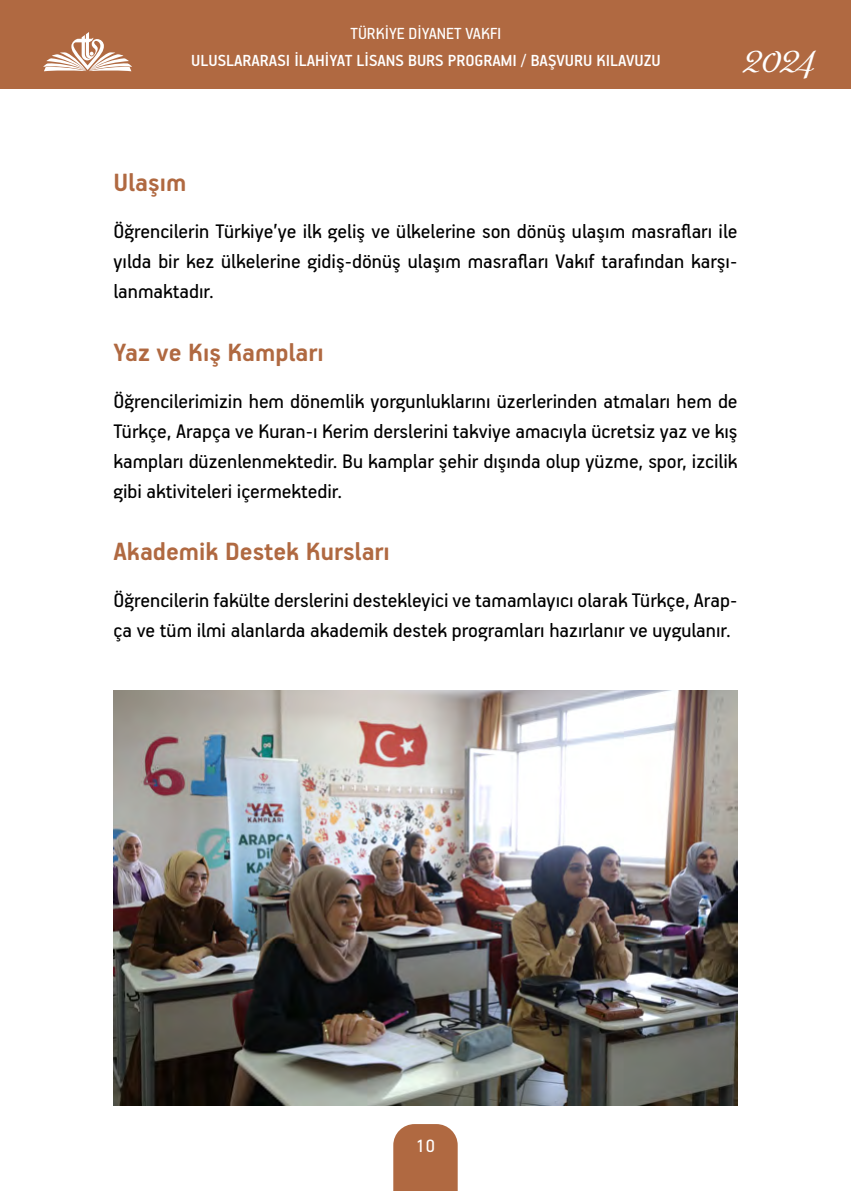
<style>
.page{position:relative;width:851px;height:1191px;background:#fff}
.page>*{position:absolute;margin:0;border:0;box-sizing:border-box;transform-origin:0 0}
.t1{font:34.8px "Aphrodite Pro";color:#fff}
.t2{font:700 28px "PF Handbook Pro";color:#b06941}
.t3{font:22px/30px "PF Handbook Pro";color:#000;text-align:justify}
.t4{font:20px "PF Handbook Pro";color:#fff}
.t5{font:500 18px "PF Handbook Pro";color:#fff}
.t6{font:18px "PF Handbook Pro";color:#fff}
</style>
<div class="page">
<img style="left:113px;top:690px;width:624px;height:416px">
<div style="left:0;top:0;width:850px;height:88px;background:#b06941"></div>
<div style="left:393px;top:1124px;width:64px;height:67px;background:#b06941"></div>
<svg style="left:43px;top:32px;width:89px;height:39px"></svg>
<p class="t6" style="left:350px;top:22px;width:152px">TÜRKİYE DİYANET VAKFI</p>
<p class="t5" style="left:191px;top:49px;width:471px">ULUSLARARASI İLAHİYAT LİSANS BURS PROGRAMI / BAŞVURU KILAVUZU</p>
<h1 class="t1" style="left:743px;top:39px;width:72px">2024</h1>
<p class="t2" style="left:113px;top:166px;width:74px">Ulaşım</p>
<p class="t3" style="left:113px;top:216px;width:625px">Öğrencilerin Türkiye’ye ilk geliş ve ülkelerine son dönüş ulaşım masrafları ile yılda bir kez ülkelerine gidiş-dönüş ulaşım masrafları Vakıf tarafından karşı&shy;lanmaktadır.</p>
<p class="t2" style="left:113px;top:335px;width:212px">Yaz ve Kış Kampları</p>
<p class="t3" style="left:113px;top:385px;width:625px">Öğrencilerimizin hem dönemlik yorgunluklarını üzerlerinden atmaları hem de Türkçe, Arapça ve Kuran-ı Kerim derslerini takviye amacıyla ücretsiz yaz ve kış kampları düzenlenmektedir. Bu kamplar şehir dışında olup yüzme, spor, izcilik gibi aktiviteleri içermektedir.</p>
<p class="t2" style="left:113px;top:534px;width:278px">Akademik Destek Kursları</p>
<p class="t3" style="left:113px;top:584px;width:625px">Öğrencilerin fakülte derslerini destekleyici ve tamamlayıcı olarak Türkçe, Arap&shy;ça ve tüm ilmi alanlarda akademik destek programları hazırlanır ve uygulanır.</p>
<p class="t4" style="left:416px;top:1134px;width:20px">10</p>
</div>
